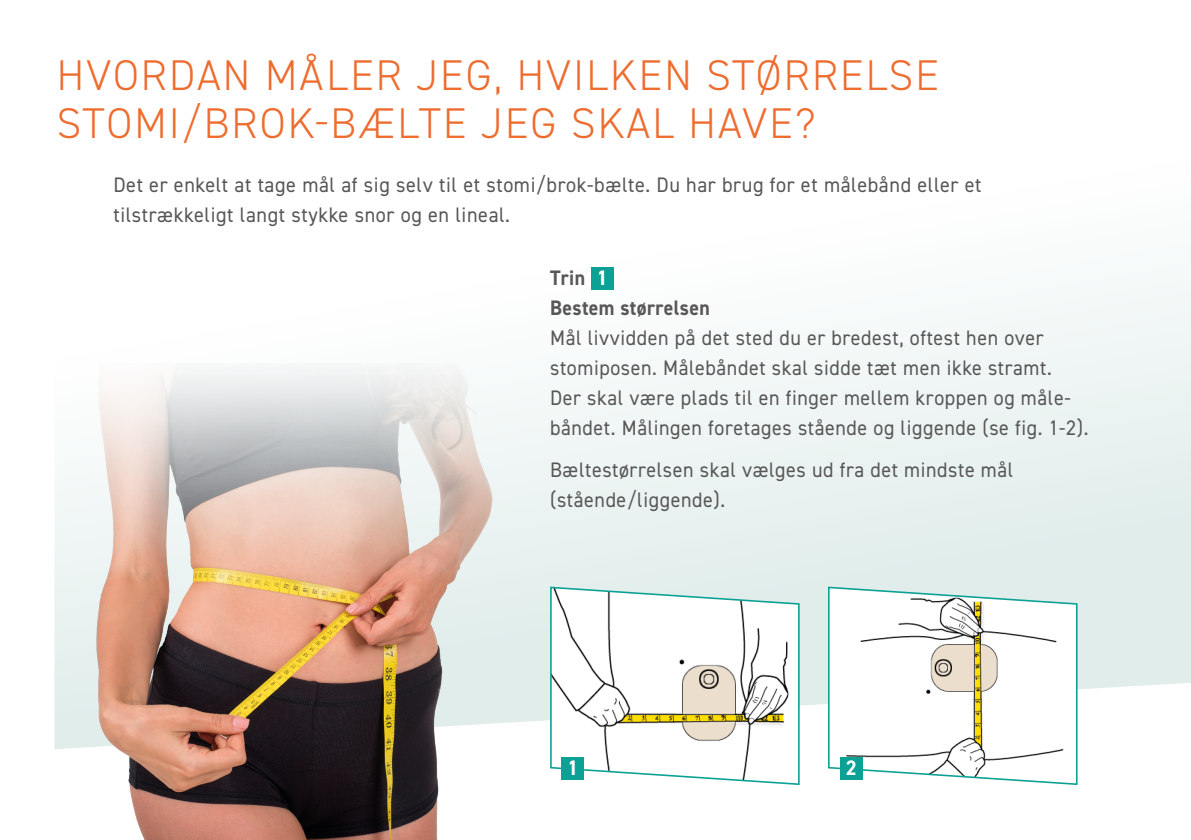
<style>
.page{position:relative;width:1191px;height:840px;background:#fff}
.page>*{position:absolute;margin:0;border:0;box-sizing:border-box;transform-origin:0 0}
.t1{font:300 43px/48px "DIN2014";letter-spacing:.05em;color:#ed6c2e}
.t2{font:21px/30px "DIN2014";letter-spacing:.03em;color:#575756;scale:.95 1}
.t3{font:21px/30px "DIN2014";letter-spacing:.03em;color:#575756;scale:.96 1}
.t4{font:700 21px/30px "DIN2014";letter-spacing:.02em;color:#575756;scale:.94 1}
.t5{font:700 21px "DIN2014";color:#fff;scale:.96 1}
.s1{color:#fff}
</style>
<div class="page">
<svg style="left:591px;top:267px;width:600px;height:439px;fill:#ecf4f3"></svg>
<img style="left:54px;top:363px;width:538px;height:476px">
<div style="left:591px;top:266px;width:22px;height:23px;background:#0ba194"></div>
<svg style="left:549px;top:585px;width:251px;height:200px"></svg>
<svg style="left:827px;top:585px;width:251px;height:200px"></svg>
<div style="left:561px;top:756px;width:23px;height:23px;background:#0ba194"></div>
<div style="left:840px;top:756px;width:22px;height:23px;background:#0ba194"></div>
<h1 class="t1" style="left:57px;top:52px;width:883px">HVORDAN MÅLER JEG, HVILKEN STØRRELSE<br>STOMI/BROK-BÆLTE JEG SKAL HAVE?</h1>
<p class="t3" style="left:113px;top:169px;width:906px">Det er enkelt at tage mål af sig selv til et stomi/brok-bælte. Du har brug for et målebånd eller et tilstrækkeligt langt stykke snor og en lineal.</p>
<p class="t4" style="left:550px;top:262px;width:171px">Trin <span class="s1">1<br></span>Bestem størrelsen</p>
<p class="t2" style="left:550px;top:322px;width:568px">Mål livvidden på det sted du er bredest, oftest hen over stomiposen. Målebåndet skal sidde tæt men ikke stramt.<br>Der skal være plads til en finger mellem kroppen og måle&shy;båndet. Målingen foretages stående og liggende (se fig. 1-2).</p>
<p class="t2" style="left:550px;top:453px;width:489px">Bæltestørrelsen skal vælges ud fra det mindste mål (stående/liggende).</p>
<p class="t5" style="left:567px;top:753px;width:13px">1</p>
<p class="t5" style="left:846px;top:753px;width:13px">2</p>
</div>
